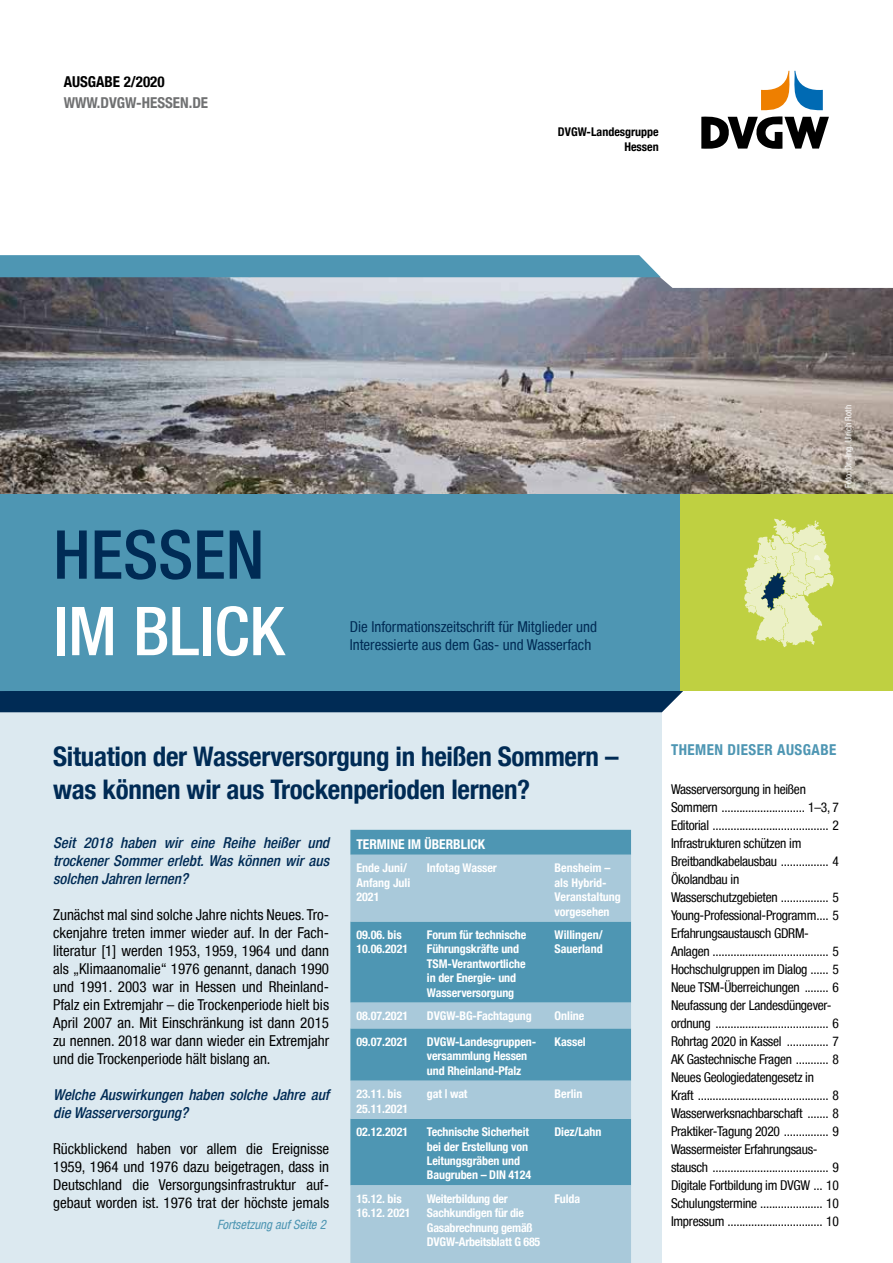
<style>
.page{position:relative;width:893px;height:1263px;background:#fff}
.page>*{position:absolute;margin:0;border:0;box-sizing:border-box;transform-origin:0 0}
.t1{font:500 condensed 67.5px "Helvetica Neue LT";color:#fff}
.t2{font:500 condensed 67.5px "Helvetica Neue LT";color:#002b55}
.t3{font:700 condensed 27px/32.4px "Helvetica Neue LT";letter-spacing:-.01em;color:#002b55}
.t4{font:condensed 15px/18px "Helvetica Neue LT";color:#000;text-align:justify}
.t5{font:italic 500 condensed 15px/18px "Helvetica Neue LT";color:#002b55;text-align:justify}
.t6{font:condensed 15px/18px "Helvetica Neue LT";color:#002b55}
.t7{font:700 condensed 15px "Helvetica Neue LT";letter-spacing:.03em;color:#4e96b3}
.t8{font:700 condensed 15px "Helvetica Neue LT";color:#707172}
.t9{font:700 condensed 15px "Helvetica Neue LT";color:#000}
.t10{font:condensed 13.5px/18px "Helvetica Neue LT";letter-spacing:-.02em;color:#000}
.t11{font:700 condensed 13.5px "Helvetica Neue LT";color:#fff}
.t12{font:italic condensed 12.75px "Helvetica Neue LT";color:#4e96b3}
.t13{font:700 condensed 12px/14.4px "Helvetica Neue LT";letter-spacing:-.01em;color:#fff}
.t14{font:700 condensed 12px/15px "Helvetica Neue LT";color:#000;text-align:right}
.t15{font:condensed 9px "Helvetica Neue LT";letter-spacing:.01em;color:#fff}
</style>
<div class="page">
<img style="left:0;top:277px;width:893px;height:217px">
<div style="left:0;top:691px;width:661px;height:572px;background:#dce9f0"></div>
<svg style="left:701px;top:71px;width:128px;height:78px"></svg>
<div style="left:0;top:691px;width:683px;height:21px;background:#002b55"></div>
<div style="left:0;top:494px;width:893px;height:197px;background:#4e96b3"></div>
<div style="left:0;top:255px;width:661px;height:22px;background:#4e96b3"></div>
<div style="left:680px;top:494px;width:213px;height:197px;background:#bfd041"></div>
<svg style="left:744px;top:518px;width:90px;height:129px"></svg>
<div style="left:350px;top:830px;width:281px;height:25px;background:#4e96b3"></div>
<svg style="left:350px;top:855px;width:281px;height:408px;background:#7cb0c7"></svg>
<p class="t9" style="left:64px;top:73px;width:103px">AUSGABE 2/2020</p>
<p class="t8" style="left:64px;top:94px;width:146px">WWW.DVGW-HESSEN.DE</p>
<p class="t14" style="left:558px;top:125px;width:102px">DVGW-Landesgruppe<br>Hessen</p>
<h1 class="t2" style="left:53px;top:514px;width:213px">HESSEN</h1>
<h1 class="t1" style="left:53px;top:591px;width:233px">IM BLICK</h1>
<p class="t6" style="left:350px;top:618px;width:249px">Die Informationszeitschrift für Mitglieder und<br>Interessierte aus dem Gas- und Wasserfach</p>
<h2 class="t3" style="left:53px;top:740px;width:567px">Situation der Wasserversorgung in heißen Sommern – was können wir aus Trockenperioden lernen?</h2>
<p class="t5" style="left:53px;top:834px;width:277px">Seit 2018 haben wir eine Reihe heißer und trockener Sommer erlebt. Was können wir aus solchen Jahren lernen?</p>
<p class="t4" style="left:53px;top:906px;width:277px">Zunächst mal sind solche Jahre nichts Neues. Tro&shy;ckenjahre treten immer wieder auf. In der Fach&shy;literatur [1] werden 1953, 1959, 1964 und dann als „Klimaanomalie“ 1976 genannt, danach 1990 und 1991. 2003 war in Hessen und Rheinland-Pfalz ein Extremjahr – die Trockenperiode hielt bis April 2007 an. Mit Einschränkung ist dann 2015 zu nennen. 2018 war dann wieder ein Extremjahr und die Trockenperiode hält bislang an.</p>
<p class="t5" style="left:53px;top:1086px;width:277px">Welche Auswirkungen haben solche Jahre auf die Wasserversorgung?</p>
<p class="t4" style="left:53px;top:1140px;width:277px">Rückblickend haben vor allem die Ereignisse 1959, 1964 und 1976 dazu beigetragen, dass in Deutschland die Versorgungsinfrastruktur auf&shy;gebaut worden ist. 1976 trat der höchste jemals</p>
<p class="t12" style="left:217px;top:1217px;width:110px">Fortsetzung auf Seite 2</p>
<p class="t11" style="left:356px;top:836px;width:130px">TERMINE IM ÜBERBLICK</p>
<p class="t13" style="left:356px;top:861px;width:55px">Ende Juni/<br>Anfang Juli<br>2021</p>
<p class="t13" style="left:427px;top:861px;width:71px">Infotag Wasser</p>
<p class="t13" style="left:555px;top:861px;width:68px">Bensheim – als Hybrid-<br>Veranstaltung vorgesehen</p>
<p class="t13" style="left:356px;top:927px;width:53px">09.06. bis<br>10.06.2021</p>
<p class="t13" style="left:427px;top:927px;width:101px">Forum für technische<br>Führungskräfte und<br>TSM-Verantwortliche in der Energie- und<br>Wasserversorgung</p>
<p class="t13" style="left:555px;top:927px;width:50px">Willingen/<br>Sauerland</p>
<p class="t13" style="left:356px;top:1008px;width:53px">08.07.2021</p>
<p class="t13" style="left:427px;top:1008px;width:106px">DVGW-BG-Fachtagung</p>
<p class="t13" style="left:555px;top:1008px;width:31px">Online</p>
<p class="t13" style="left:356px;top:1034px;width:53px">09.07.2021</p>
<p class="t13" style="left:427px;top:1034px;width:111px">DVGW-Landesgruppen&shy;versammlung Hessen und Rheinland-Pfalz</p>
<p class="t13" style="left:555px;top:1034px;width:33px">Kassel</p>
<p class="t13" style="left:356px;top:1087px;width:53px">23.11. bis<br>25.11.2021</p>
<p class="t13" style="left:427px;top:1087px;width:42px">gat | wat</p>
<p class="t13" style="left:555px;top:1087px;width:29px">Berlin</p>
<p class="t13" style="left:356px;top:1124px;width:53px">02.12.2021</p>
<p class="t13" style="left:427px;top:1124px;width:106px">Technische Sicherheit bei der Erstellung von<br>Leitungsgräben und<br>Baugruben – DIN 4124</p>
<p class="t13" style="left:555px;top:1124px;width:48px">Diez/Lahn</p>
<p class="t13" style="left:356px;top:1191px;width:56px">15.12. bis<br>16.12. 2021</p>
<p class="t13" style="left:427px;top:1191px;width:115px">Weiterbildung der<br>Sachkundigen für die<br>Gasabrechnung gemäß<br>DVGW-Arbeitsblatt G 685</p>
<p class="t13" style="left:555px;top:1191px;width:27px">Fulda</p>
<p class="t15" style="left:843px;top:488px;width:85px;rotate:-90deg">Foto: Dr.-Ing. Ulrich Roth</p>
<p class="t7" style="left:671px;top:740px;width:167px">THEMEN DIESER AUSGABE</p>
<p class="t10" style="left:671px;top:780px;width:136px">Wasserversorgung in heißen<br>Sommern</p>
<p class="t10" style="left:808px;top:798px;width:32px">1–3, 7</p>
<p class="t10" style="left:671px;top:816px;width:40px">Editorial</p>
<p class="t10" style="left:832px;top:816px;width:8px">2</p>
<p class="t10" style="left:671px;top:834px;width:132px">Infrastrukturen schützen im<br>Breitbandkabelausbau</p>
<p class="t10" style="left:832px;top:852px;width:8px">4</p>
<p class="t10" style="left:671px;top:870px;width:108px">Ökolandbau in<br>Wasserschutzgebieten</p>
<p class="t10" style="left:671px;top:888px;width:169px;text-indent:161px">5<br>Young-Professional-Programm 5<br>Erfahrungsaustausch GDRM-<br>Anlagen</p>
<p class="t10" style="left:832px;top:942px;width:8px">5</p>
<p class="t10" style="left:671px;top:960px;width:138px">Hochschulgruppen im Dialog</p>
<p class="t10" style="left:832px;top:960px;width:8px">5</p>
<p class="t10" style="left:671px;top:978px;width:130px">Neue TSM-Überreichungen</p>
<p class="t10" style="left:832px;top:978px;width:8px">6</p>
<p class="t10" style="left:671px;top:996px;width:162px">Neufassung der Landesdüngever&shy;ordnung</p>
<p class="t10" style="left:832px;top:1014px;width:8px">6</p>
<p class="t10" style="left:671px;top:1032px;width:112px">Rohrtag 2020 in Kassel</p>
<p class="t10" style="left:832px;top:1032px;width:8px">7</p>
<p class="t10" style="left:671px;top:1050px;width:123px">AK Gastechnische Fragen</p>
<p class="t10" style="left:832px;top:1050px;width:8px">8</p>
<p class="t10" style="left:671px;top:1068px;width:145px">Neues Geologiedatengesetz in<br>Kraft</p>
<p class="t10" style="left:832px;top:1086px;width:8px">8</p>
<p class="t10" style="left:671px;top:1104px;width:133px">Wasserwerksnachbarschaft</p>
<p class="t10" style="left:832px;top:1104px;width:8px">8</p>
<p class="t10" style="left:671px;top:1122px;width:111px">Praktiker-Tagung 2020</p>
<p class="t10" style="left:832px;top:1122px;width:8px">9</p>
<p class="t10" style="left:671px;top:1140px;width:148px">Wassermeister Erfahrungsaus&shy;stausch</p>
<p class="t10" style="left:671px;top:1158px;width:169px;text-align:justify;text-indent:161px">9<br>Digitale Fortbildung im DVGW 10<br>Schulungstermine</p>
<p class="t10" style="left:826px;top:1194px;width:14px">10</p>
<p class="t10" style="left:671px;top:1212px;width:55px">Impressum</p>
<p class="t10" style="left:826px;top:1212px;width:14px">10</p>
</div>
